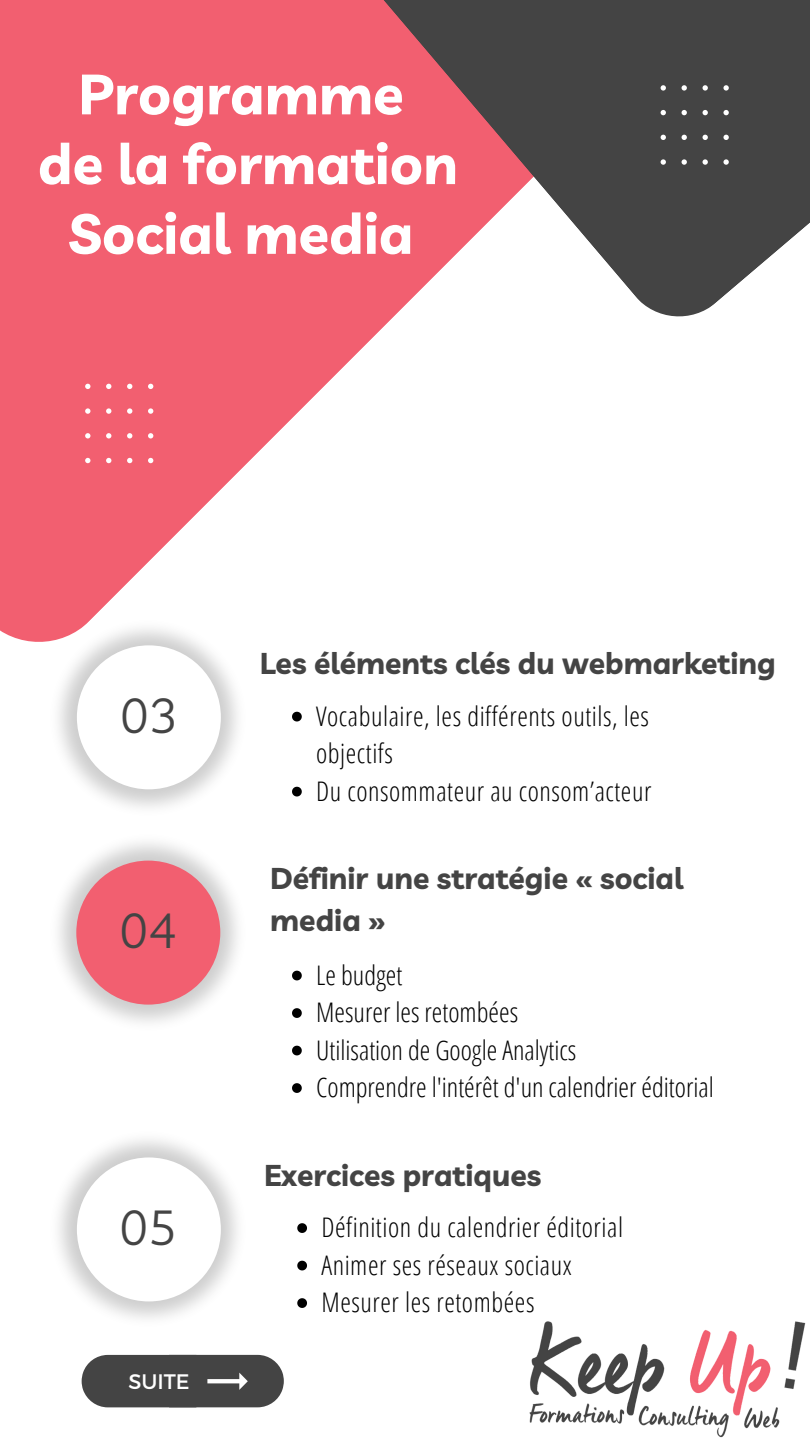
<style>
.page{position:relative;width:810px;height:1440px;background:#fff}
.page>*{position:absolute;margin:0;border:0;box-sizing:border-box;transform-origin:0 0}
.t1{font:700 56px/69.8px "Livvic";color:#fff;text-align:center}
.t2{font:48px "Livvic";color:#444}
.t3{font:700 30px/42px "Livvic";color:#444}
.t4{font:300 27px/37.5px "Open Sans Condensed";letter-spacing:.02em;color:#000}
.t5{font:300 27px/37.5px "Open Sans Condensed";color:#000}
.t6{font:21px "Montserrat";color:#fff}
</style>
<div class="page">
<svg style="left:0;top:340px;width:370px;height:302px;fill:#f25f70"></svg>
<svg style="left:0;top:0;width:810px;height:340px;background:#be6a74"></svg>
<img style="left:50px;top:619px;width:197px;height:189px">
<img style="left:58px;top:842px;width:180px;height:181px">
<img style="left:58px;top:1139px;width:180px;height:180px">
<svg style="left:85px;top:384px;width:68px;height:79px;background:#f26979"></svg>
<svg style="left:661px;top:85px;width:68px;height:80px;background:#505050"></svg>
<div style="left:77px;top:645px;width:144px;height:144px;background:#fff;border-radius:50%"></div>
<svg style="left:292px;top:712px;width:10px;height:9px"></svg>
<svg style="left:292px;top:787px;width:10px;height:9px"></svg>
<div style="left:76px;top:861px;width:144px;height:144px;background:#f25f70;border-radius:50%"></div>
<div style="left:77px;top:1157px;width:144px;height:144px;background:#fff;border-radius:50%"></div>
<svg style="left:82px;top:1355px;width:202px;height:52px;background:#515151"></svg>
<svg style="left:292px;top:971px;width:10px;height:9px"></svg>
<svg style="left:292px;top:1008px;width:10px;height:10px"></svg>
<svg style="left:292px;top:1046px;width:10px;height:9px"></svg>
<svg style="left:292px;top:1083px;width:10px;height:10px"></svg>
<img style="left:529px;top:1321px;width:277px;height:117px">
<svg style="left:297px;top:1223px;width:10px;height:10px"></svg>
<svg style="left:297px;top:1261px;width:10px;height:9px"></svg>
<svg style="left:297px;top:1298px;width:10px;height:10px"></svg>
<h1 class="t1" style="left:38px;top:58px;width:421px">Programme<br>de la formation<br>Social media</h1>
<h2 class="t2" style="left:120px;top:685px;width:59px">03</h2>
<h2 class="t2" style="left:119px;top:900px;width:59px">04</h2>
<h2 class="t2" style="left:119px;top:1197px;width:59px">05</h2>
<p class="t6" style="left:128px;top:1368px;width:63px">SUITE</p>
<p class="t3" style="left:260px;top:642px;width:518px">Les éléments clés du webmarketing</p>
<p class="t4" style="left:316px;top:697px;width:337px">Vocabulaire, les différents outils, les objectifs<br>Du consommateur au consom’acteur</p>
<p class="t3" style="left:270px;top:857px;width:415px">Définir une stratégie « social media »</p>
<p class="t5" style="left:316px;top:956px;width:399px">Le budget<br>Mesurer les retombées<br>Utilisation de Google Analytics<br>Comprendre l'intérêt d'un calendrier éditorial</p>
<p class="t3" style="left:264px;top:1154px;width:279px">Exercices pratiques</p>
<p class="t4" style="left:321px;top:1208px;width:303px">Définition du calendrier éditorial<br>Animer ses réseaux sociaux<br>Mesurer les retombées</p>
</div>
